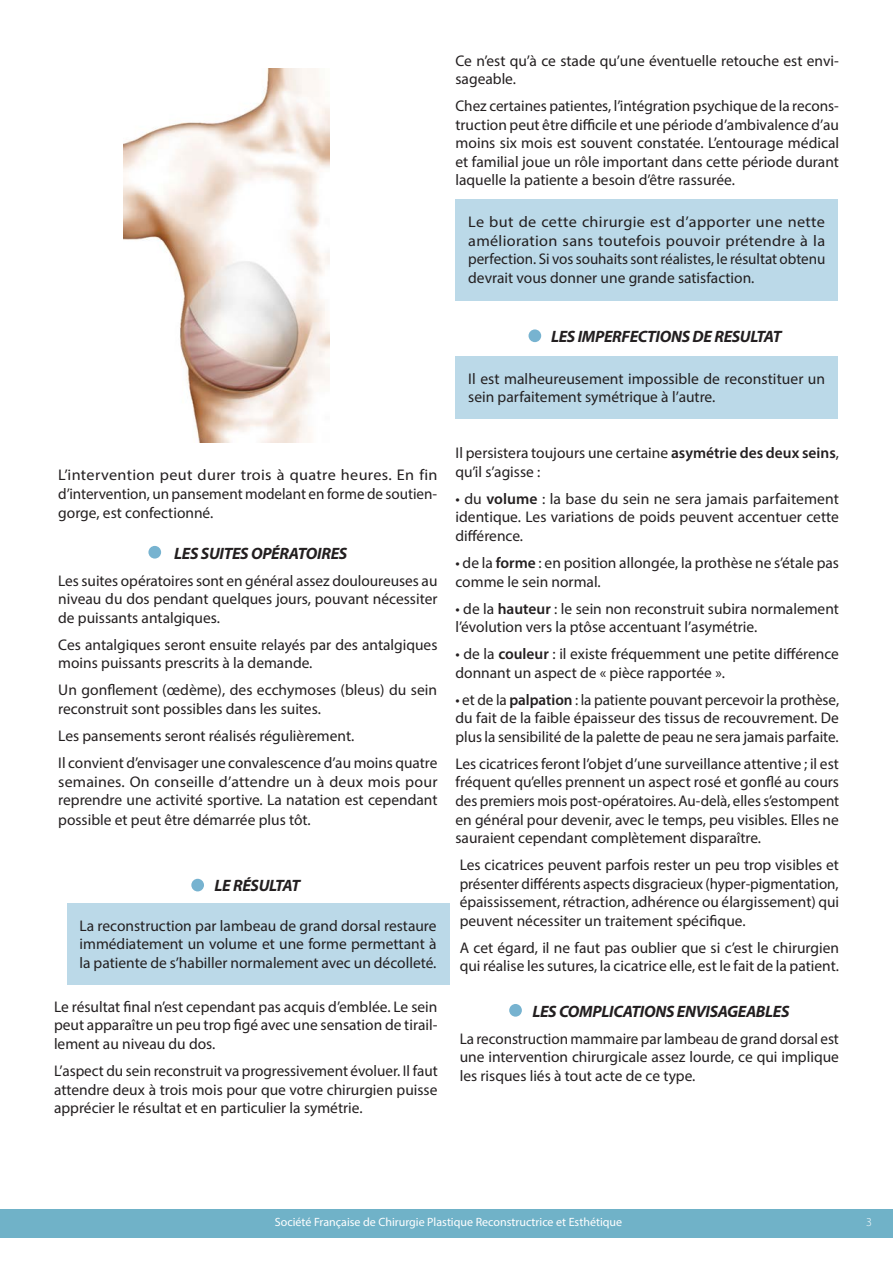
<style>
.page{position:relative;width:893px;height:1263px;background:#fff}
.page>*{position:absolute;margin:0;border:0;box-sizing:border-box;transform-origin:0 0}
.t1{font:italic 700 16.5px "Myriad Pro";letter-spacing:-.02em;color:#231f20}
.t2{font:15.45px/18.6px "Myriad Pro";color:#231f20;text-align:justify}
.t3{font:15.45px/18.6px "Myriad Pro";color:#231f20;text-align:justify;scale:1.05 1}
.t4{font:12px "Myriad Pro";color:#fff}
.t5{font:300 12px "Myriad Pro";color:#fff}
.s1{font-weight:600}
</style>
<div class="page">
<div style="left:148px;top:546px;width:13px;height:13px;background:#77b3d0;border-radius:50%"></div>
<div style="left:191px;top:879px;width:13px;height:12px;background:#77b3d0;border-radius:50%"></div>
<div style="left:67px;top:903px;width:382px;height:82px;background:#bbd9e8"></div>
<div style="left:455px;top:199px;width:383px;height:102px;background:#bbd9e8"></div>
<div style="left:528px;top:329px;width:13px;height:13px;background:#77b3d0;border-radius:50%"></div>
<div style="left:455px;top:356px;width:383px;height:62px;background:#bbd9e8"></div>
<div style="left:509px;top:1004px;width:13px;height:13px;background:#77b3d0;border-radius:50%"></div>
<div style="left:0;top:1209px;width:893px;height:28px;background:#70b2c8"></div>
<img style="left:123px;top:69px;width:207px;height:373px">
<p class="t2" style="left:455px;top:51px;width:385px">Ce n’est qu’à ce stade qu’une éventuelle retouche est envi&shy;sageable.</p>
<p class="t2" style="left:455px;top:96px;width:385px">Chez certaines patientes, l’intégration psychique de la recons&shy;truction peut être difficile et une période d’ambivalence d’au moins six mois est souvent constatée. L’entourage médical et familial joue un rôle important dans cette période durant laquelle la patiente a besoin d’être rassurée.</p>
<p class="t3" style="left:468px;top:212px;width:342px">Le but de cette chirurgie est d’apporter une nette amélioration sans toutefois pouvoir prétendre à la perfection. Si vos souhaits sont réalistes, le résultat obtenu devrait vous donner une grande satisfaction.</p>
<p class="t3" style="left:58px;top:466px;width:363px">L’intervention peut durer trois à quatre heures. En fin d’intervention, un pansement modelant en forme de soutien&shy;gorge, est confectionné.</p>
<p class="t1" style="left:174px;top:542px;width:175px">LES SUITES OPÉRATOIRES</p>
<p class="t2" style="left:58px;top:571px;width:381px">Les suites opératoires sont en général assez douloureuses au niveau du dos pendant quelques jours, pouvant nécessiter de puissants antalgiques.</p>
<p class="t2" style="left:58px;top:635px;width:381px">Ces antalgiques seront ensuite relayés par des antalgiques moins puissants prescrits à la demande.</p>
<p class="t2" style="left:58px;top:681px;width:380px">Un gonflement (œdème), des ecchymoses (bleus) du sein reconstruit sont possibles dans les suites.</p>
<p class="t2" style="left:58px;top:726px;width:298px">Les pansements seront réalisés régulièrement.</p>
<p class="t2" style="left:58px;top:753px;width:381px">Il convient d’envisager une convalescence d’au moins quatre semaines. On conseille d’attendre un à deux mois pour reprendre une activité sportive. La natation est cependant possible et peut être démarrée plus tôt.</p>
<p class="t1" style="left:214px;top:875px;width:87px">LE RÉSULTAT</p>
<p class="t2" style="left:80px;top:916px;width:359px">La reconstruction par lambeau de grand dorsal restaure immédiatement un volume et une forme permettant à la patiente de s’habiller normalement avec un décolleté.</p>
<p class="t2" style="left:54px;top:997px;width:385px">Le résultat final n’est cependant pas acquis d’emblée. Le sein peut apparaître un peu trop figé avec une sensation de tirail&shy;lement au niveau du dos.</p>
<p class="t2" style="left:54px;top:1061px;width:385px">L’aspect du sein reconstruit va progressivement évoluer. Il faut attendre deux à trois mois pour que votre chirurgien puisse apprécier le résultat et en particulier la symétrie.</p>
<p class="t1" style="left:551px;top:326px;width:232px">LES IMPERFECTIONS DE RESULTAT</p>
<p class="t2" style="left:468px;top:369px;width:358px">Il est malheureusement impossible de reconstituer un sein parfaitement symétrique à l’autre.</p>
<p class="t2" style="left:455px;top:443px;width:385px">Il persistera toujours une certaine <span class="s1">asymétrie des deux seins</span>, qu’il s’agisse :</p>
<p class="t2" style="left:455px;top:489px;width:385px">• du <span class="s1">volume</span> : la base du sein ne sera jamais parfaitement identique. Les variations de poids peuvent accentuer cette différence.</p>
<p class="t2" style="left:455px;top:553px;width:385px">• de la <span class="s1">forme</span> : en position allongée, la prothèse ne s’étale pas comme le sein normal.</p>
<p class="t2" style="left:455px;top:599px;width:385px">• de la <span class="s1">hauteur</span> : le sein non reconstruit subira normalement l’évolution vers la ptôse accentuant l’asymétrie.</p>
<p class="t2" style="left:455px;top:644px;width:385px">• de la <span class="s1">couleur</span> : il existe fréquemment une petite différence donnant un aspect de « pièce rapportée ».</p>
<p class="t2" style="left:455px;top:690px;width:385px">• et de la <span class="s1">palpation</span> : la patiente pouvant percevoir la prothèse, du fait de la faible épaisseur des tissus de recouvrement. De plus la sensibilité de la palette de peau ne sera jamais parfaite.</p>
<p class="t2" style="left:455px;top:754px;width:385px">Les cicatrices feront l’objet d’une surveillance attentive ; il est fréquent qu’elles prennent un aspect rosé et gonflé au cours des premiers mois post-opératoires. Au-delà, elles s’estompent en général pour devenir, avec le temps, peu visibles. Elles ne sauraient cependant complètement disparaître.</p>
<p class="t2" style="left:460px;top:855px;width:381px">Les cicatrices peuvent parfois rester un peu trop visibles et présenter différents aspects disgracieux (hyper-pigmentation, épaississement, rétraction, adhérence ou élargissement) qui peuvent nécessiter un traitement spécifique.</p>
<p class="t2" style="left:460px;top:938px;width:381px">A cet égard, il ne faut pas oublier que si c’est le chirurgien qui réalise les sutures, la cicatrice elle, est le fait de la patient.</p>
<p class="t1" style="left:532px;top:1000px;width:259px">LES COMPLICATIONS ENVISAGEABLES</p>
<p class="t2" style="left:460px;top:1029px;width:381px">La reconstruction mammaire par lambeau de grand dorsal est une intervention chirurgicale assez lourde, ce qui implique les risques liés à tout acte de ce type.</p>
<p class="t4" style="left:275px;top:1215px;width:349px">Société Française de Chirurgie Plastique Reconstructrice et Esthétique</p>
<p class="t5" style="left:866px;top:1215px;width:7px">3</p>
</div>
